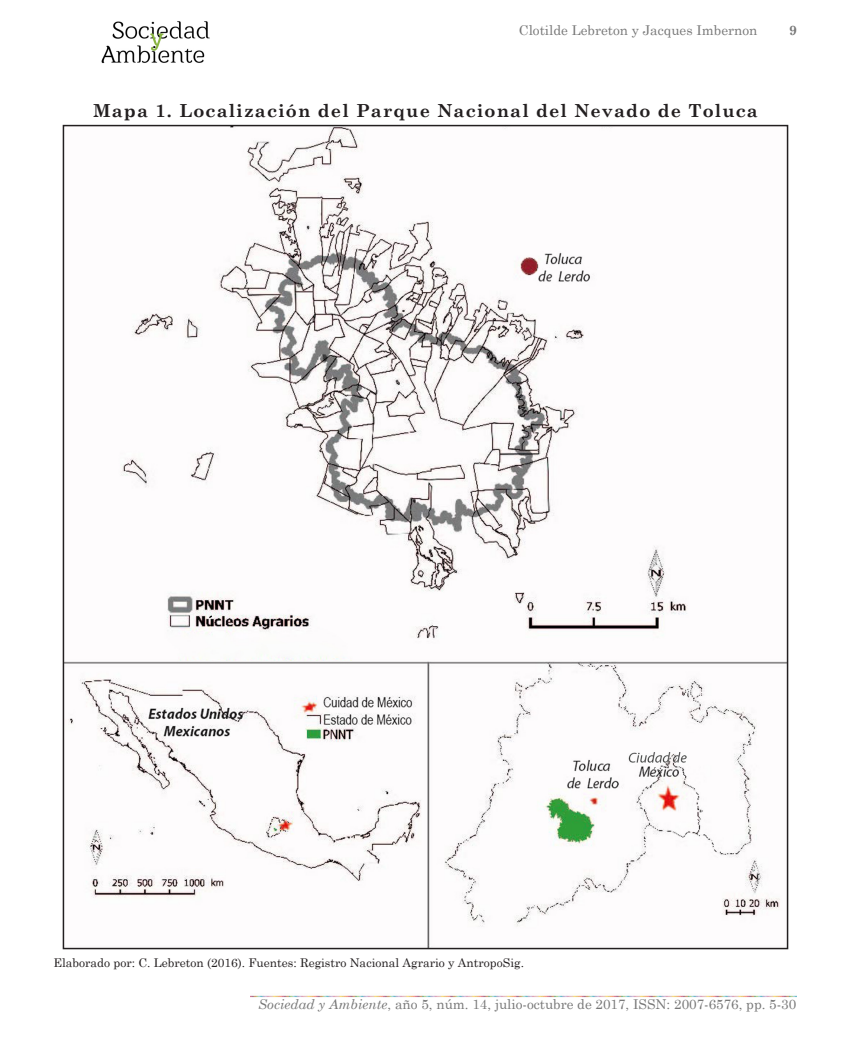
<style>
.page{position:relative;width:851px;height:1063px;background:#fff}
.page>*{position:absolute;margin:0;border:0;box-sizing:border-box;transform-origin:0 0}
.Titulo_cuadros_SyA{font:700 18px "Century Schoolbook";letter-spacing:.06em;color:#231f20}
.t1{font:13.5px "Century Schoolbook";color:#787878}
.t2{font:700 13.5px "Century Schoolbook";color:#787878}
.Footnote_SyA{font:12px "Century Schoolbook";color:#231f20}
.s1{font-style:italic}
</style>
<div class="page">
<img style="left:101px;top:21px;width:109px;height:43px">
<img style="left:250px;top:995px;width:67px;height:3px">
<img style="left:317px;top:995px;width:67px;height:3px">
<img style="left:384px;top:995px;width:66px;height:3px">
<img style="left:450px;top:995px;width:66px;height:3px">
<img style="left:516px;top:995px;width:67px;height:3px">
<img style="left:583px;top:995px;width:66px;height:3px">
<img style="left:649px;top:995px;width:67px;height:3px">
<img style="left:716px;top:995px;width:80px;height:3px">
<img style="left:66px;top:128px;width:719px;height:818px">
<p class="t1" style="left:519px;top:21px;width:240px">Clotilde Lebreton y Jacques Imbernon</p>
<p class="Titulo_cuadros_SyA" style="left:93px;top:99px;width:666px">Mapa 1. Localización del Parque Nacional del Nevado de Toluca</p>
<p class="t2" style="left:789px;top:22px;width:9px">9</p>
<p class="Footnote_SyA" style="left:53px;top:955px;width:472px">Elaborado por: C. Lebreton (2016). Fuentes: Registro Nacional Agrario y AntropoSig.</p>
<p class="t1" style="left:258px;top:996px;width:539px"><span class="s1">Sociedad y Ambiente</span>, año 5, núm. 14, julio-octubre de 2017, ISSN: 2007-6576, pp. 5-30</p>
</div>
